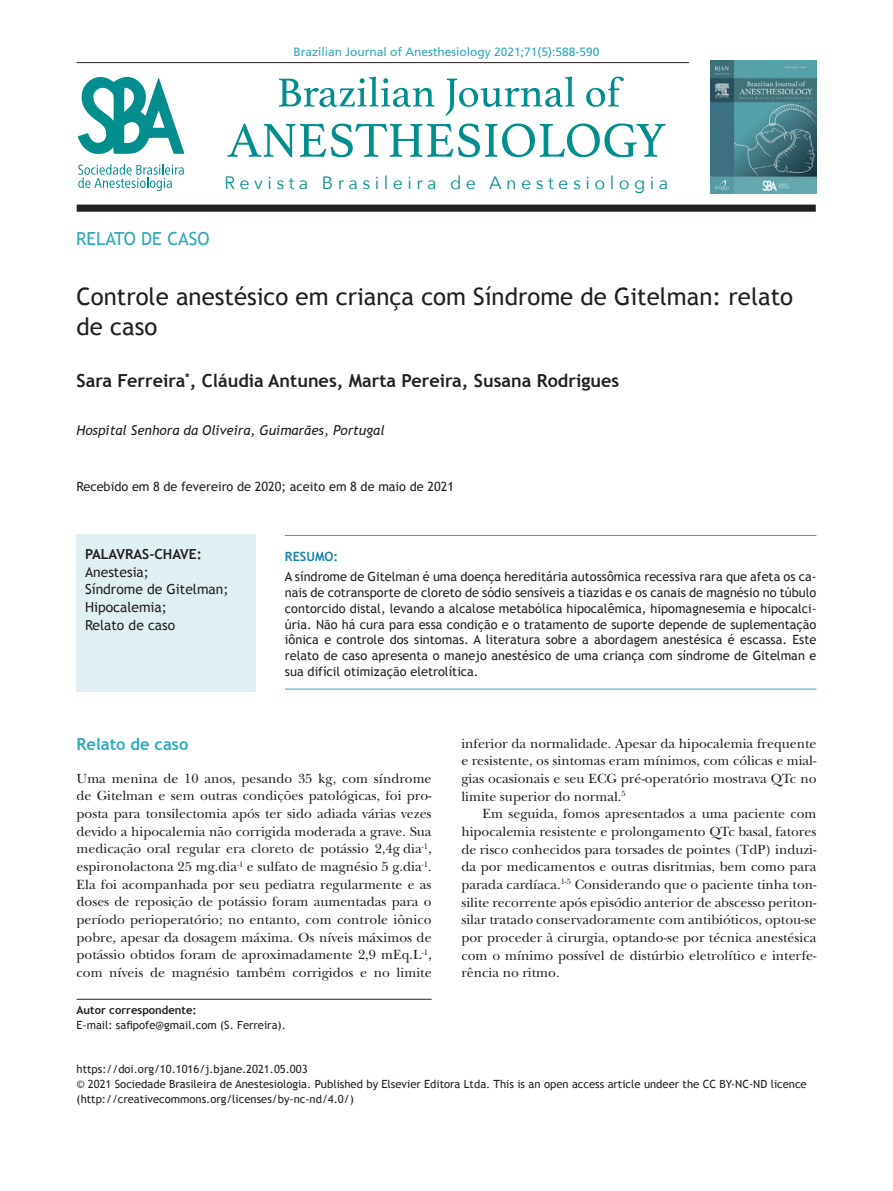
<style>
.page{position:relative;width:893px;height:1191px;background:#fff}
.page>*{position:absolute;margin:0;border:0;box-sizing:border-box;transform-origin:0 0}
.t1{font:24px/30px "Trebuchet MS";color:#231f20}
.t2{font:700 18px "Trebuchet MS";color:#231f20}
.t3{font:18px "Trebuchet MS";color:#2ca9b9}
.t4{font:17.85px "Avenir Next";letter-spacing:.25em;color:#028d8f}
.t5{font:700 16.5px "Trebuchet MS";color:#2ca9b9}
.t6{font:13.8px/17.7px "New Baskerville Std";color:#231f20;text-align:justify}
.t7{font:13.8px/17.7px "Trebuchet MS";color:#231f20}
.t8{font:700 13.8px "Trebuchet MS";color:#231f20}
.t9{font:italic 13.5px "Trebuchet MS";color:#231f20}
.t10{font:12.75px/15.8px "Trebuchet MS";color:#231f20;text-align:justify}
.t11{font:700 12.75px "Trebuchet MS";color:#1683aa}
.t12{font:12px "Frutiger LT Std";color:#2ca9b9}
.t13{font:11.25px/15px "Trebuchet MS";color:#231f20}
.t14{font:700 11.25px "Trebuchet MS";color:#231f20}
</style>
<div class="page">
<hr style="left:77px;top:62px;width:612px;height:1px;background:#231f20">
<svg style="left:78px;top:77px;width:106px;height:114px"></svg>
<svg style="left:279px;top:77px;width:155px;height:30px"></svg>
<svg style="left:446px;top:77px;width:129px;height:39px"></svg>
<svg style="left:586px;top:77px;width:38px;height:30px"></svg>
<svg style="left:227px;top:123px;width:439px;height:34px"></svg>
<img style="left:710px;top:61px;width:106px;height:133px">
<div style="left:77px;top:205px;width:739px;height:7px;background:#231f20"></div>
<div style="left:77px;top:534px;width:179px;height:157px;background:#e0eff2"></div>
<hr style="left:285px;top:535px;width:531px;height:1px;background:#2ca9b9">
<hr style="left:285px;top:688px;width:531px;height:1px;background:#2ca9b9">
<hr style="left:77px;top:999px;width:355px;height:1px;background:#231f20">
<p class="t12" style="left:293px;top:44px;width:308px">Brazilian Journal of Anesthesiology 2021;71(5):588-590</p>
<h2 class="t3" style="left:76px;top:228px;width:135px">RELATO DE CASO</h2>
<p class="t4" style="left:225px;top:167px;width:445px">Revista Brasileira de Anestesiologia</p>
<h1 class="t1" style="left:77px;top:282px;width:718px">Controle anestésico em criança com Síndrome de Gitelman: relato de caso</h1>
<h2 class="t2" style="left:77px;top:369px;width:544px">Sara Ferreira<sup>*</sup>, Cláudia Antunes, Marta Pereira, Susana Rodrigues</h2>
<p class="t9" style="left:77px;top:422px;width:310px">Hospital Senhora da Oliveira, Guimarães, Portugal</p>
<p class="t10" style="left:77px;top:479px;width:379px">Recebido em 8 de fevereiro de 2020; aceito em 8 de maio de 2021</p>
<p class="t8" style="left:85px;top:545px;width:118px">PALAVRAS-CHAVE:</p>
<p class="t7" style="left:85px;top:563px;width:145px">Anestesia;<br>Síndrome de Gitelman;<br>Hipocalemia;<br>Relato de caso</p>
<p class="t11" style="left:285px;top:549px;width:55px">RESUMO:</p>
<p class="t10" style="left:285px;top:569px;width:533px">A síndrome de Gitelman é uma doença hereditária autossômica recessiva rara que afeta os ca&shy;nais de cotransporte de cloreto de sódio sensíveis a tiazidas e os canais de magnésio no túbulo contorcido distal, levando a alcalose metabólica hipocalêmica, hipomagnesemia e hipocalci&shy;úria. Não há cura para essa condição e o tratamento de suporte depende de suplementação iônica e controle dos sintomas. A literatura sobre a abordagem anestésica é escassa. Este relato de caso apresenta o manejo anestésico de uma criança com síndrome de Gitelman e sua difícil otimização eletrolítica.</p>
<p class="t5" style="left:77px;top:734px;width:113px">Relato de caso</p>
<p class="t6" style="left:77px;top:769px;width:357px">Uma menina de 10 anos, pesando 35 kg, com síndrome de Gitelman e sem outras condições patológicas, foi pro&shy;posta para tonsilectomia após ter sido adiada várias vezes devido a hipocalemia não corrigida moderada a grave. Sua medicação oral regular era cloreto de potássio 2,4g dia<sup>-1</sup>, espironolactona 25 mg.dia<sup>-1</sup> e sulfato de magnésio 5 g.dia<sup>-1</sup>.<br>Ela foi acompanhada por seu pediatra regularmente e as doses de reposição de potássio foram aumentadas para o período perioperatório; no entanto, com controle iônico pobre, apesar da dosagem máxima. Os níveis máximos de potássio obtidos foram de aproximadamente 2,9 mEq.L<sup>-1</sup>, com níveis de magnésio também corrigidos e no limite</p>
<p class="t14" style="left:77px;top:1003px;width:122px">Autor correspondente:</p>
<p class="t13" style="left:77px;top:1018px;width:211px">E-mail: safipofe@gmail.com (S. Ferreira).</p>
<p class="t6" style="left:461px;top:734px;width:357px">inferior da normalidade. Apesar da hipocalemia frequente e resistente, os sintomas eram mínimos, com cólicas e mial&shy;gias ocasionais e seu ECG pré-operatório mostrava QTc no limite superior do normal.<sup>5</sup></p>
<p class="t6" style="left:461px;top:805px;width:357px;text-indent:21px">Em seguida, fomos apresentados a uma paciente com hipocalemia resistente e prolongamento QTc basal, fatores de risco conhecidos para torsades de pointes (TdP) induzi&shy;da por medicamentos e outras disritmias, bem como para parada cardíaca.<sup>1-5</sup> Considerando que o paciente tinha ton&shy;silite recorrente após episódio anterior de abscesso periton&shy;silar tratado conservadoramente com antibióticos, optou-se por proceder à cirurgia, optando-se por técnica anestésica com o mínimo possível de distúrbio eletrolítico e interfe&shy;rência no ritmo.</p>
<p class="t13" style="left:77px;top:1061px;width:732px">https://doi.org/10.1016/j.bjane.2021.05.003<br>© 2021 Sociedade Brasileira de Anestesiologia. Published by Elsevier Editora Ltda. This is an open access article undeer the CC BY-NC-ND licence (http://creativecommons.org/licenses/by-nc-nd/4.0/)</p>
</div>
